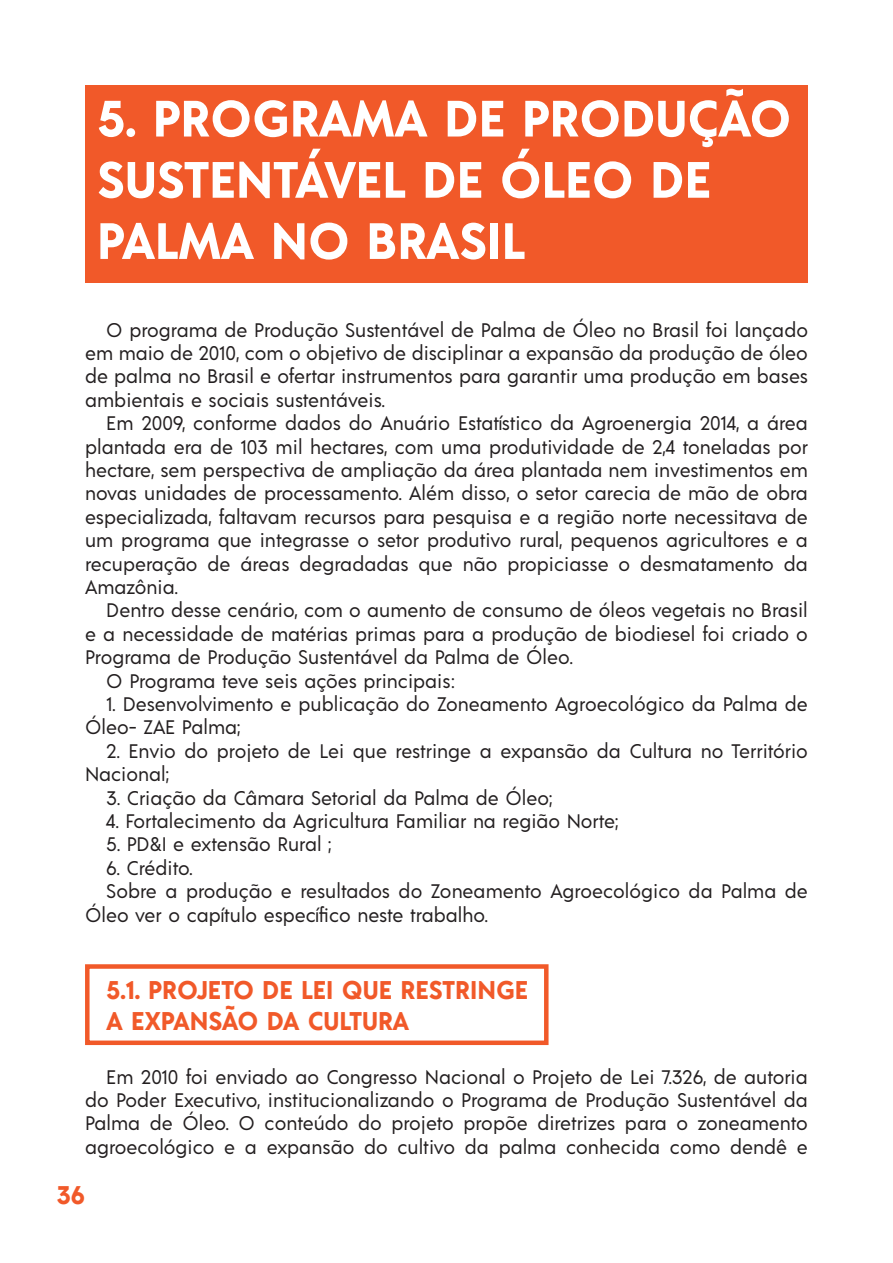
<style>
.page{position:relative;width:893px;height:1263px;background:#fff}
.page>*{position:absolute;margin:0;border:0;box-sizing:border-box;transform-origin:0 0}
.t1{font:700 51px/61.2px "Acre";letter-spacing:-.005em;color:#fff}
.t2{font:700 25.5px/30.6px "Acre";color:#f15929}
.t3{font:700 25.35px "Acre";color:#f15929}
.t4{font:19.5px/23.4px "Acre";color:#231f20;text-align:justify}
</style>
<div class="page">
<div style="left:85px;top:85px;width:723px;height:198px;background:#f15929"></div>
<div style="left:85px;top:964px;width:464px;height:81px;border:4px solid #f15929"></div>
<h1 class="t1" style="left:97px;top:84px;width:696px">5. PROGRAMA DE PRODUÇÃO<br>SUSTENTÁVEL DE ÓLEO DE<br>PALMA NO BRASIL</h1>
<p class="t4" style="left:85px;top:317px;width:724px;text-indent:21px">O programa de Produção Sustentável de Palma de Óleo no Brasil foi lançado em maio de 2010, com o objetivo de disciplinar a expansão da produção de óleo de palma no Brasil e ofertar instrumentos para garantir uma produção em bases ambientais e sociais sustentáveis.</p>
<p class="t4" style="left:85px;top:410px;width:724px;text-indent:21px">Em 2009, conforme dados do Anuário Estatístico da Agroenergia 2014, a área plantada era de 103 mil hectares, com uma produtividade de 2,4 toneladas por hectare, sem perspectiva de ampliação da área plantada nem investimentos em novas unidades de processamento. Além disso, o setor carecia de mão de obra especializada, faltavam recursos para pesquisa e a região norte necessitava de um programa que integrasse o setor produtivo rural, pequenos agricultores e a recuperação de áreas degradadas que não propiciasse o desmatamento da Amazônia.</p>
<p class="t4" style="left:106px;top:598px;width:703px">Dentro desse cenário, com o aumento de consumo de óleos vegetais no Brasil</p>
<p class="t4" style="left:85px;top:621px;width:724px">e a necessidade de matérias primas para a produção de biodiesel foi criado o</p>
<p class="t4" style="left:85px;top:644px;width:489px">Programa de Produção Sustentável da Palma de Óleo.</p>
<p class="t4" style="left:106px;top:668px;width:351px">O Programa teve seis ações principais:</p>
<p class="t4" style="left:85px;top:691px;width:724px;text-indent:21px">1. Desenvolvimento e publicação do Zoneamento Agroecológico da Palma de<br>Óleo- ZAE Palma;</p>
<p class="t4" style="left:85px;top:738px;width:724px;text-indent:21px">2. Envio do projeto de Lei que restringe a expansão da Cultura no Território<br>Nacional;</p>
<p class="t4" style="left:106px;top:785px;width:448px">3. Criação da Câmara Setorial da Palma de Óleo;</p>
<p class="t4" style="left:106px;top:808px;width:514px">4. Fortalecimento da Agricultura Familiar na região Norte;</p>
<p class="t4" style="left:106px;top:832px;width:227px">5. PD&amp;I e extensão Rural ;</p>
<p class="t4" style="left:106px;top:855px;width:88px">6. Crédito.</p>
<p class="t4" style="left:106px;top:878px;width:703px">Sobre a produção e resultados do Zoneamento Agroecológico da Palma de</p>
<p class="t4" style="left:85px;top:902px;width:404px">Óleo ver o capítulo específico neste trabalho.</p>
<h2 class="t2" style="left:106px;top:973px;width:423px">5.1. PROJETO DE LEI QUE RESTRINGE<br>A EXPANSÃO DA CULTURA</h2>
<p class="t4" style="left:85px;top:1064px;width:724px;text-indent:21px">Em 2010 foi enviado ao Congresso Nacional o Projeto de Lei 7.326, de autoria do Poder Executivo, institucionalizando o Programa de Produção Sustentável da Palma de Óleo. O conteúdo do projeto propõe diretrizes para o zoneamento agroecológico e a expansão do cultivo da palma conhecida como dendê e</p>
<p class="t3" style="left:56px;top:1177px;width:30px">36</p>
</div>
